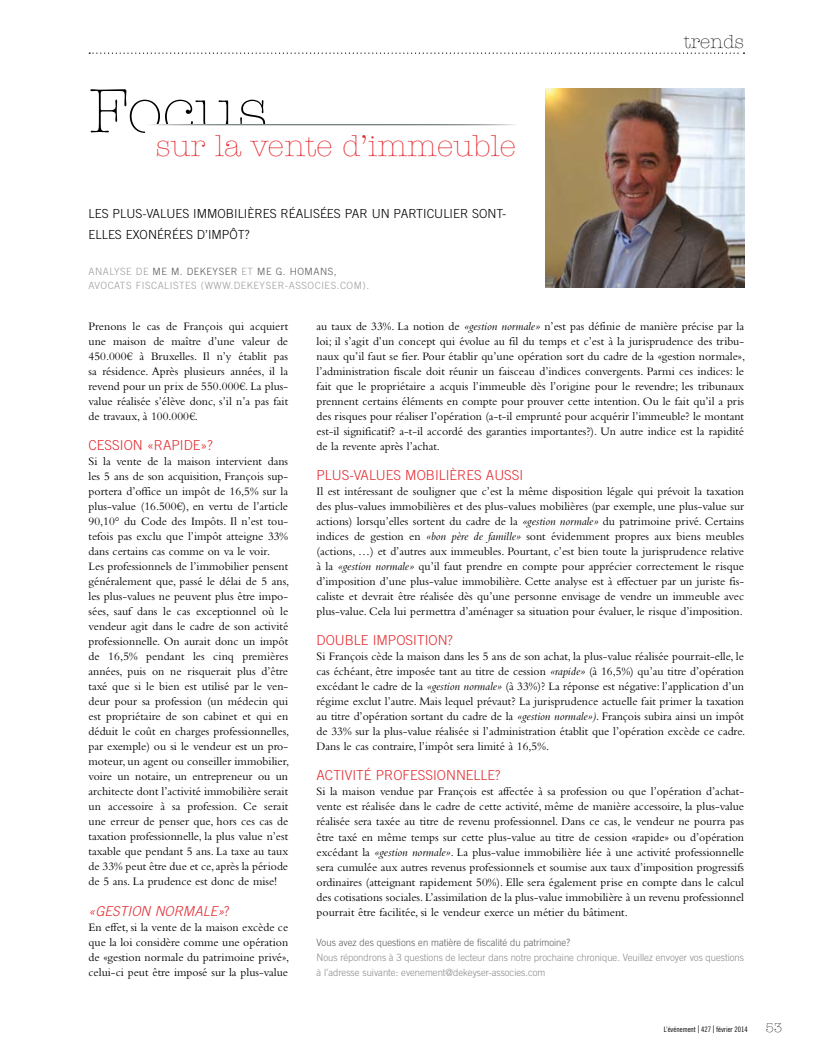
<style>
.page{position:relative;width:815px;height:1053px;background:#fff}
.page>*{position:absolute;margin:0;border:0;box-sizing:border-box;transform-origin:0 0}
.t1{font:300 62.5px "American Typewriter Std";color:#000}
.t2{font:300 30px "American Typewriter Std";color:#e42d33}
.t3{font:300 18.75px "American Typewriter Std";color:#000}
.t4{font:300 13.75px "Trade Gothic LT Std";color:#e42d33}
.t5{font:italic 300 13.75px "Trade Gothic LT Std";color:#e42d33}
.t6{font:300 13.12px "American Typewriter Std";color:#000}
.t7{font:300 12.5px/21.2px "Trade Gothic LT Std";color:#000}
.t8{font:11.88px/15px "Bembo Std";color:#000;text-align:justify}
.t9{font:300 10px/15px "Trade Gothic LT Std";color:#87888a;scale:.95 1}
.t10{font:300 10px/13.8px "Trade Gothic LT Std";letter-spacing:.05em;color:#9c9d9f}
.t11{font:300 10px "Trade Gothic LT Std";color:#58585a;scale:.95 1}
.t12{font:7.5px "Trade Gothic LT Std Cn 18";color:#000}
.s1{color:#58585a}
.s2{font-style:normal}
.s3{font-style:italic}
.s4{font-size:10.5px}
</style>
<div class="page">
<svg style="left:89px;top:53px;width:655px;height:1px"></svg>
<hr style="left:145px;top:124px;width:371px;height:1px;background:#4c5659">
<img style="left:546px;top:89px;width:198px;height:198px">
<h1 class="t1" style="left:89px;top:77px;width:181px">Focus</h1>
<h2 class="t2" style="left:155px;top:129px;width:362px">sur la vente d’immeuble</h2>
<h3 class="t3" style="left:684px;top:32px;width:62px">trends</h3>
<p class="t7" style="left:89px;top:203px;width:419px">LES PLUS-VALUES IMMOBILIÈRES RÉALISÉES PAR UN PARTICULIER SONT-<br>ELLES EXONÉRÉES D’IMPÔT?</p>
<p class="t10" style="left:89px;top:265px;width:282px">ANALYSE DE <span class="s1">M E M . DEKEYSER</span> ET <span class="s1">M E G. HOMANS,<br></span>AVOCATS FISCALISTES (WWW.DEKEYSER-ASSOCIES.COM).</p>
<p class="t8" style="left:89px;top:319px;width:201px">Prenons le cas de François qui acquiert une maison de maître d’une valeur de 450.000€ à Bruxelles. Il n’y établit pas sa résidence. Après plusieurs années, il la revend pour un prix de 550.000€. La plus&shy;value réalisée s’élève donc, s’il n’a pas fait de travaux, à 100.000€.</p>
<p class="t4" style="left:89px;top:437px;width:126px">CESSION «RAPIDE»?</p>
<p class="t8" style="left:89px;top:454px;width:202px;text-align:left">Si la vente de la maison intervient dans les 5 ans de son acquisition, François sup&shy;portera d’office un impôt de 16,5% sur la plus-value (16.500€), en vertu de l’article 90,10° du Code des Impôts. Il n’est tou&shy;tefois pas exclu que l’impôt atteigne 33% dans certains cas comme on va le voir.<br>Les professionnels de l’immobilier pensent généralement que, passé le délai de 5 ans, les plus-values ne peuvent plus être impo&shy;sées, sauf dans le cas exceptionnel où le vendeur agit dans le cadre de son activité professionnelle. On aurait donc un impôt de 16,5% pendant les cinq premières années, puis on ne risquerait plus d’être taxé que si le bien est utilisé par le ven&shy;deur pour sa profession (un médecin qui est propriétaire de son cabinet et qui en déduit le coût en charges professionnelles, par exemple) ou si le vendeur est un pro&shy;moteur, un agent ou conseiller immobilier, voire un notaire, un entrepreneur ou un architecte dont l’activité immobilière serait un accessoire à sa profession. Ce serait une erreur de penser que, hors ces cas de taxation professionnelle, la plus value n’est taxable que pendant 5 ans. La taxe au taux de 33% peut être due et ce, après la période de 5 ans. La prudence est donc de mise!</p>
<p class="t5" style="left:89px;top:902px;width:142px">«GESTION NORMALE»<span class="s2">?</span></p>
<p class="t8" style="left:89px;top:919px;width:202px">En effet, si la vente de la maison excède ce que la loi considère comme une opération de «gestion normale du patrimoine privé», celui-ci peut être imposé sur la plus-value</p>
<p class="t8" style="left:317px;top:319px;width:430px">au taux de 33%. La notion de <span class="s3">«gestion normale»</span> n’est pas définie de manière précise par la loi; il s’agit d’un concept qui évolue au fil du temps et c’est à la jurisprudence des tribu&shy;naux qu’il faut se fier. Pour établir qu’une opération sort du cadre de la «gestion normale», l’administration fiscale doit réunir un faisceau d’indices convergents. Parmi ces indices: le fait que le propriétaire a acquis l’immeuble dès l’origine pour le revendre; les tribunaux prennent certains éléments en compte pour prouver cette intention. Ou le fait qu’il a pris des risques pour réaliser l’opération (a-t-il emprunté pour acquérir l’immeuble? le montant est-il significatif? a-t-il accordé des garanties importantes?). Un autre indice est la rapidité de la revente après l’achat.</p>
<p class="t4" style="left:317px;top:467px;width:208px">PLUS-VALUES MOBILIÈRES AUSSI</p>
<p class="t8" style="left:317px;top:484px;width:429px">Il est intéressant de souligner que c’est la même disposition légale qui prévoit la taxation des plus-values immobilières et des plus-values mobilières (par exemple, une plus-value sur actions) lorsqu’elles sortent du cadre de la <span class="s3">«gestion normale»</span> du patrimoine privé. Certains indices de gestion en <span class="s3">«bon père de famille»</span> sont évidemment propres aux biens meubles (actions, …) et d’autres aux immeubles. Pourtant, c’est bien toute la jurisprudence relative à la <span class="s3">«gestion normale»</span> qu’il faut prendre en compte pour apprécier correctement le risque d’imposition d’une plus-value immobilière. Cette analyse est à effectuer par un juriste fis&shy;caliste et devrait être réalisée dès qu’une personne envisage de vendre un immeuble avec plus-value. Cela lui permettra d’aménager sa situation pour évaluer, le risque d’imposition.</p>
<p class="t4" style="left:317px;top:632px;width:138px">DOUBLE IMPOSITION?</p>
<p class="t8" style="left:317px;top:649px;width:430px">Si François cède la maison dans les 5 ans de son achat, la plus-value réalisée pourrait-elle, le cas échéant, être imposée tant au titre de cession <span class="s3">«rapide»</span> (à 16,5%) qu’au titre d’opération excédant le cadre de la <span class="s3">«gestion normale»</span> (à 33%)? La réponse est négative: l’application d’un régime exclut l’autre. Mais lequel prévaut? La jurisprudence actuelle fait primer la taxation au titre d’opération sortant du cadre de la <span class="s3">«gestion normale»)</span>. François subira ainsi un impôt de 33% sur la plus-value réalisée si l’administration établit que l’opération excède ce cadre.<br>Dans le cas contraire, l’impôt sera limité à 16,5%.</p>
<p class="t4" style="left:317px;top:767px;width:185px">ACTIVITÉ PROFESSIONNELLE?</p>
<p class="t8" style="left:317px;top:784px;width:429px">Si la maison vendue par François est affectée à sa profession ou que l’opération d’achat&shy;vente est réalisée dans le cadre de cette activité, même de manière accessoire, la plus-value réalisée sera taxée au titre de revenu professionnel. Dans ce cas, le vendeur ne pourra pas être taxé en même temps sur cette plus-value au titre de cession «rapide» ou d’opération excédant la <span class="s3">«gestion normale»</span>. La plus-value immobilière liée à une activité professionnelle sera cumulée aux autres revenus professionnels et soumise aux taux d’imposition progressifs ordinaires (atteignant rapidement 50%). Elle sera également prise en compte dans le calcul des cotisations sociales. L’assimilation de la plus-value immobilière à un revenu professionnel pourrait être facilitée, si le vendeur exerce un métier du bâtiment.</p>
<p class="t11" style="left:317px;top:936px;width:268px">VOUS AVEZ DES QUESTIONS EN MATIÈRE DE FISCALITÉ DU PATRIMOINE?</p>
<p class="t9" style="left:317px;top:949px;width:452px">NOUS RÉPONDRONS À 3 QUESTIONS DE LECTEUR DANS NOTRE PROCHAINE CHRONIQUE. VEUILLEZ ENVOYER VOS QUESTIONS<br>À L’ADRESSE SUIVANTE: EVENEMENT@DEKEYSER-ASSOCIES.COM</p>
<p class="t12" style="left:664px;top:1024px;width:85px">L’événement <span class="s4">|</span> 427 <span class="s4">|</span> février 2014</p>
<p class="t6" style="left:765px;top:1019px;width:18px">53</p>
</div>
